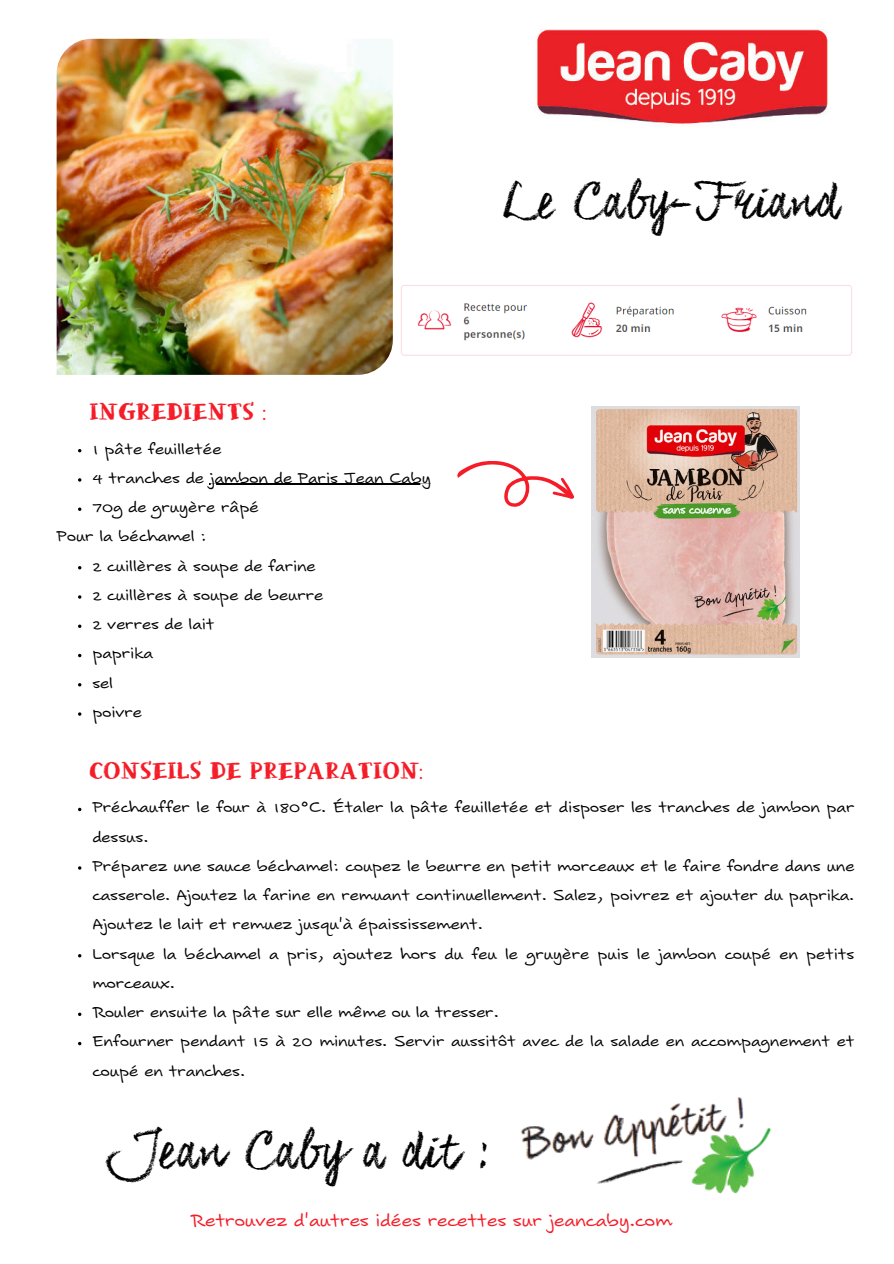
<style>
.page{position:relative;width:894px;height:1264px;background:#fff}
.page>*{position:absolute;margin:0;border:0;box-sizing:border-box;transform-origin:0 0}
.t1{font:48px "Coalhand Luke";color:#000}
.t2{font:46.65px "Coalhand Luke";color:#000}
.t3{font:24px "Sansarah";color:#f51c27}
.t4{font:24px "Chalkaholic";color:#f51c27}
.t5{font:21px/29.2px "Sansarah";color:#000}
</style>
<div class="page">
<img style="left:536px;top:29px;width:292px;height:97px">
<img style="left:520px;top:1097px;width:251px;height:97px">
<img style="left:591px;top:406px;width:208px;height:251px">
<svg style="left:457px;top:461px;width:117px;height:46px"></svg>
<img style="left:57px;top:39px;width:336px;height:336px">
<img style="left:401px;top:285px;width:451px;height:71px">
<hr style="left:210px;top:484px;width:220px;height:1px;background:#000">
<svg style="left:78px;top:507px;width:3px;height:4px"></svg>
<svg style="left:78px;top:624px;width:3px;height:4px"></svg>
<h2 class="t2" style="left:504px;top:173px;width:337px">Le Caby-Friand</h2>
<p class="t4" style="left:89px;top:397px;width:178px">INGREDIENTS :</p>
<p class="t5" style="left:92px;top:435px;width:130px">1 pâte feuilletée</p>
<p class="t5" style="left:92px;top:464px;width:340px">4 tranches de jambon de Paris Jean Caby</p>
<p class="t5" style="left:92px;top:494px;width:168px">70g de gruyère râpé</p>
<p class="t5" style="left:57px;top:523px;width:152px">Pour la béchamel :</p>
<p class="t5" style="left:92px;top:552px;width:225px">2 cuillères à soupe de farine</p>
<p class="t5" style="left:92px;top:581px;width:232px">2 cuillères à soupe de beurre</p>
<p class="t5" style="left:92px;top:611px;width:124px">2 verres de lait</p>
<p class="t5" style="left:92px;top:640px;width:62px">paprika</p>
<p class="t5" style="left:92px;top:669px;width:22px">sel</p>
<p class="t5" style="left:92px;top:698px;width:51px">poivre</p>
<p class="t4" style="left:89px;top:756px;width:335px">CONSEILS DE PREPARATION:</p>
<p class="t5" style="left:92px;top:794px;width:763px">Préchauffer le four à 180°C. Étaler la pâte feuilletée et disposer les tranches de jambon par dessus.<br>Préparez une sauce béchamel: coupez le beurre en petit morceaux et le faire fondre dans une casserole. Ajoutez la farine en remuant continuellement. Salez, poivrez et ajouter du paprika.<br>Ajoutez le lait et remuez jusqu'à épaississement.<br>Lorsque la béchamel a pris, ajoutez hors du feu le gruyère puis le jambon coupé en petits morceaux.<br>Rouler ensuite la pâte sur elle même ou la tresser.<br>Enfourner pendant 15 à 20 minutes. Servir aussitôt avec de la salade en accompagnement et coupé en tranches.</p>
<h1 class="t1" style="left:108px;top:1122px;width:380px">Jean Caby a dit :</h1>
<p class="t3" style="left:190px;top:1209px;width:482px">Retrouvez d'autres idées recettes sur jeancaby.com</p>
</div>
